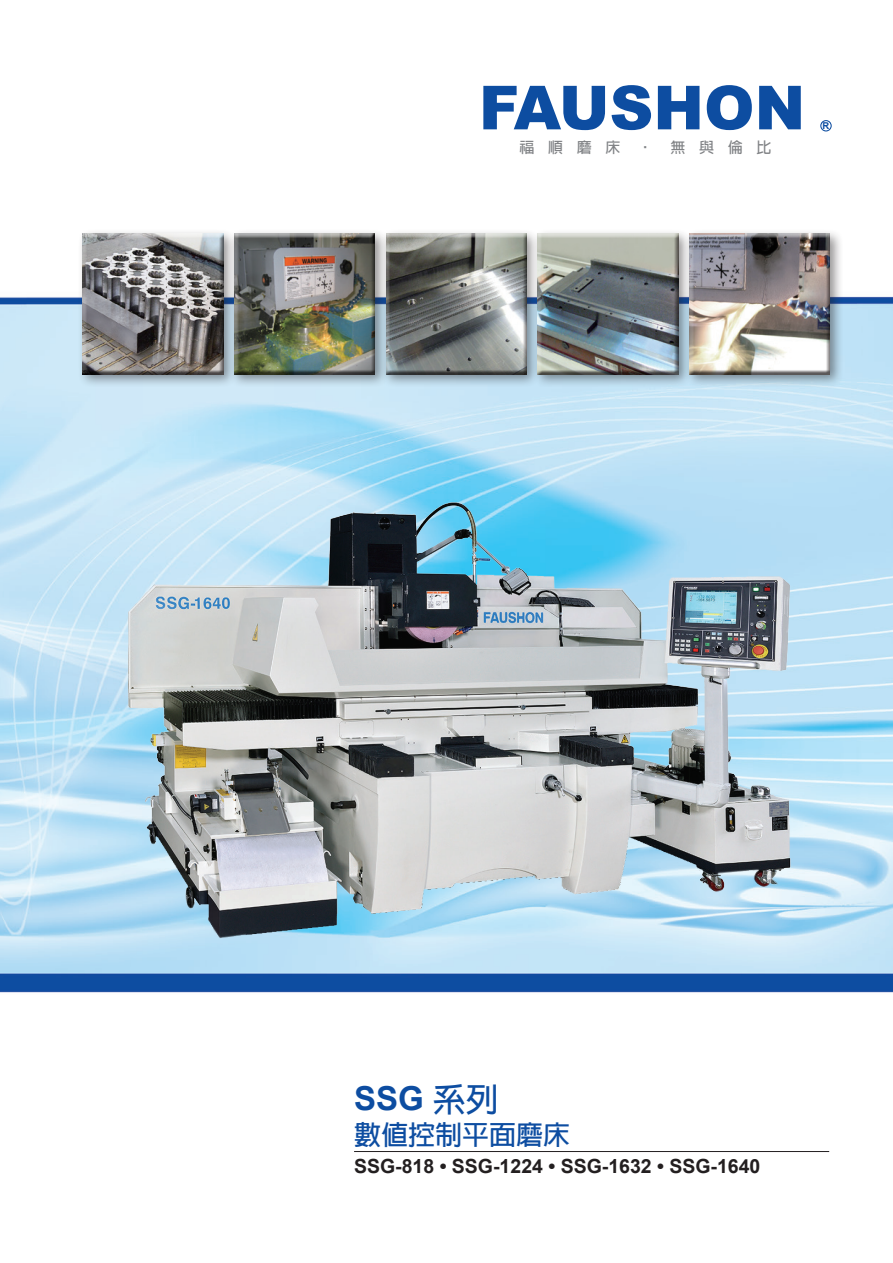
<style>
.page{position:relative;width:893px;height:1263px;background:#fff}
.page>*{position:absolute;margin:0;border:0;box-sizing:border-box;transform-origin:0 0}
.t1{font:900 60.75px "Arial";color:#0d4da1}
.t2{font:700 33px "Arial";color:#0d4da1}
.t3{font:700 27px "Lin Gothic";color:#0d4da1}
.t4{font:700 19.5px "Arial";color:#231f20}
.t5{font:700 15px "Lin Gothic";letter-spacing:.91em;color:#808285}
.t6{font:700 9.45px "Arial";color:#0d4da1}
.s1{font-family:"Lin Gothic"}
</style>
<div class="page">
<img style="left:0;top:120px;width:893px;height:1032px">
<div style="left:77px;top:229px;width:160px;height:159px;background:#231f20;opacity:.48"></div>
<div style="left:82px;top:234px;width:143px;height:142px;background:#231f20;opacity:.75"></div>
<div style="left:381px;top:229px;width:159px;height:159px;background:#231f20;opacity:.48"></div>
<div style="left:386px;top:234px;width:142px;height:142px;background:#231f20;opacity:.75"></div>
<div style="left:533px;top:229px;width:159px;height:159px;background:#231f20;opacity:.48"></div>
<div style="left:538px;top:234px;width:142px;height:142px;background:#231f20;opacity:.75"></div>
<div style="left:684px;top:229px;width:160px;height:159px;background:#231f20;opacity:.48"></div>
<div style="left:689px;top:234px;width:143px;height:142px;background:#231f20;opacity:.75"></div>
<div style="left:229px;top:229px;width:159px;height:159px;background:#231f20;opacity:.48"></div>
<div style="left:234px;top:234px;width:143px;height:142px;background:#231f20;opacity:.75"></div>
<img style="left:88px;top:457px;width:743px;height:532px">
<hr style="left:354px;top:1151px;width:475px;height:1px;background:#231f20">
<div style="left:820px;top:120px;width:12px;height:11px;border:1px solid #0d4da1;border-radius:50%"></div>
<h1 class="t1" style="left:479px;top:64px;width:328px">FAUSHON</h1>
<p class="t5" style="left:519px;top:140px;width:254px">福順磨床 ‧ 無與倫比</p>
<p class="t6" style="left:823px;top:120px;width:8px">R</p>
<h2 class="t2" style="left:354px;top:1076px;width:146px">SSG <span class="s1">系列</span></h2>
<h3 class="t3" style="left:354px;top:1121px;width:218px">數值控制平面磨床</h3>
<p class="t4" style="left:354px;top:1153px;width:408px">SSG-818 • SSG-1224 • SSG-1632 • SSG-1640</p>
</div>
